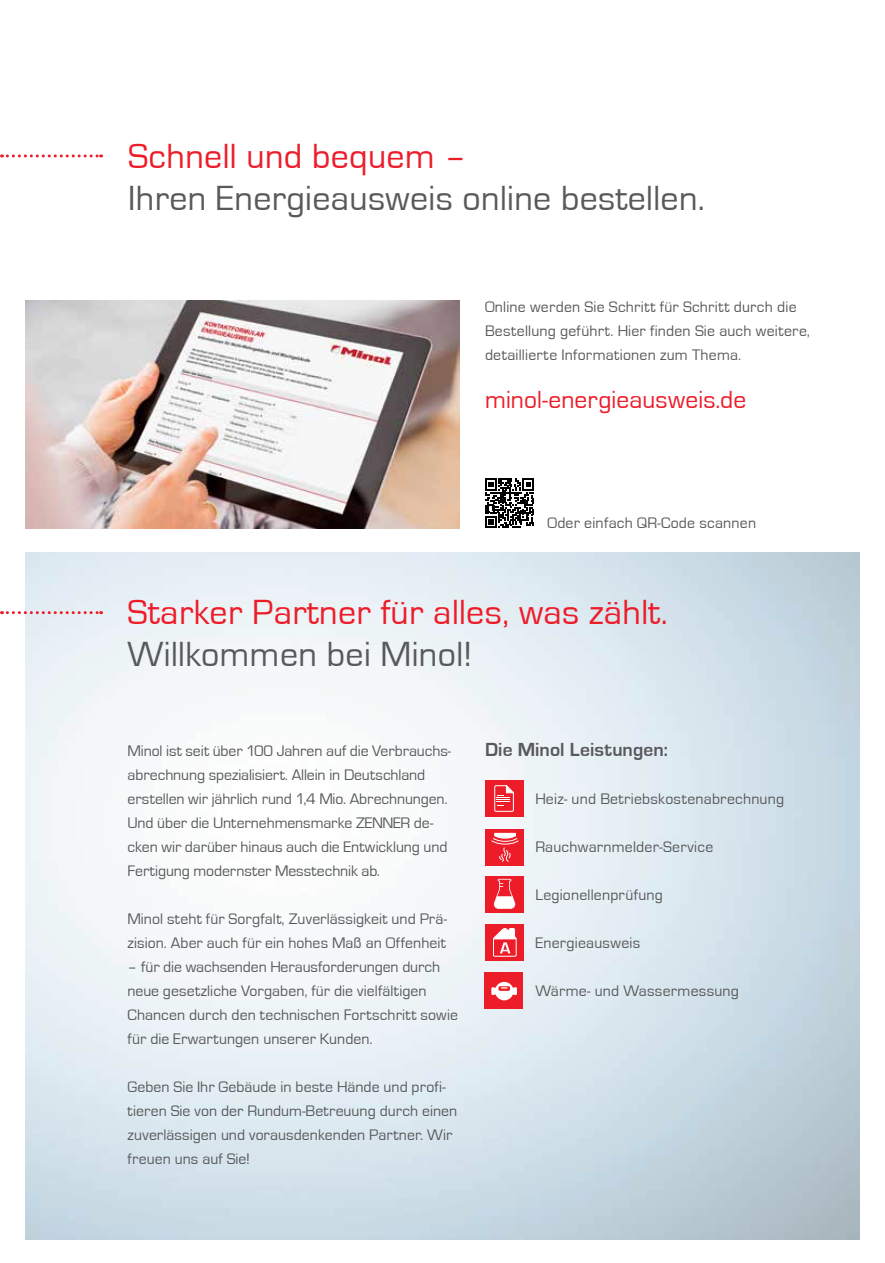
<style>
.page{position:relative;width:885px;height:1263px;background:#fff}
.page>*{position:absolute;margin:0;border:0;box-sizing:border-box;transform-origin:0 0}
.t1{font:36px "Eurostile";letter-spacing:.01em;color:#58595b}
.t2{font:36px "Eurostile";letter-spacing:.01em;color:#ed1c29}
.t3{font:25.5px "Eurostile";letter-spacing:.005em;color:#ed1c29}
.t4{font:700 19.5px "Eurostile";letter-spacing:.005em;color:#58595b}
.t5{font:15.75px/24px "Eurostile";letter-spacing:.005em;color:#58595b}
</style>
<div class="page">
<img style="left:26px;top:300px;width:433px;height:228px">
<img style="left:26px;top:552px;width:833px;height:687px">
<div style="left:484px;top:972px;width:39px;height:36px;background:#ed1c29"></div>
<div style="left:495px;top:982px;width:18px;height:18px;background:#fff;border-radius:50%"></div>
<div style="left:493px;top:987px;width:22px;height:7px;background:#fff"></div>
<svg style="left:491px;top:987px;width:3px;height:8px"></svg>
<svg style="left:514px;top:987px;width:3px;height:8px"></svg>
<svg style="left:498px;top:986px;width:12px;height:5px"></svg>
<svg style="left:485px;top:479px;width:49px;height:49px"></svg>
<svg style="left:2px;top:154px;width:100px;height:3px"></svg>
<div style="left:485px;top:924px;width:38px;height:36px;background:#ed1c29"></div>
<svg style="left:493px;top:928px;width:23px;height:28px"></svg>
<div style="left:485px;top:781px;width:38px;height:36px;background:#ed1c29"></div>
<svg style="left:494px;top:785px;width:20px;height:27px"></svg>
<div style="left:485px;top:829px;width:38px;height:37px;background:#ed1c29"></div>
<div style="left:485px;top:876px;width:38px;height:36px;background:#ed1c29"></div>
<svg style="left:494px;top:879px;width:21px;height:30px"></svg>
<svg style="left:491px;top:833px;width:28px;height:29px"></svg>
<svg style="left:2px;top:611px;width:100px;height:3px"></svg>
<h1 class="t2" style="left:128px;top:137px;width:340px">Schnell und bequem –</h1>
<h1 class="t1" style="left:128px;top:179px;width:578px">Ihren Energieausweis online bestellen.</h1>
<p class="t5" style="left:485px;top:295px;width:326px">Online werden Sie Schritt für Schritt durch die<br>Bestellung geführt. Hier finden Sie auch weitere, detaillierte Informationen zum Thema.</p>
<h2 class="t3" style="left:485px;top:386px;width:262px">minol-energieausweis.de</h2>
<p class="t5" style="left:547px;top:511px;width:210px">Oder einfach QR-Code scannen</p>
<h1 class="t2" style="left:128px;top:593px;width:541px">Starker Partner für alles, was zählt.</h1>
<h1 class="t1" style="left:128px;top:635px;width:346px">Willkommen bei Minol!</h1>
<p class="t5" style="left:128px;top:739px;width:325px">Minol ist seit über 100 Jahren auf die Verbrauchs-</p>
<p class="t4" style="left:485px;top:739px;width:184px">Die Minol Leistungen:</p>
<p class="t5" style="left:128px;top:763px;width:321px">abrechnung spezialisiert. Allein in Deutschland erstellen wir jährlich rund 1,4 Mio. Abrechnungen.<br>Und über die Unternehmensmarke ZENNER de&shy;cken wir darüber hinaus auch die Entwicklung und Fertigung modernster Messtechnik ab.</p>
<p class="t5" style="left:128px;top:907px;width:321px">Minol steht für Sorgfalt, Zuverlässigkeit und Prä&shy;zision. Aber auch für ein hohes Maß an Offenheit</p>
<p class="t5" style="left:128px;top:955px;width:332px">– für die wachsenden Herausforderungen durch neue gesetzliche Vorgaben, für die vielfältigen Chancen durch den technischen Fortschritt sowie für die Erwartungen unserer Kunden.</p>
<p class="t5" style="left:128px;top:1075px;width:331px">Geben Sie Ihr Gebäude in beste Hände und profi&shy;tieren Sie von der Rundum-Betreuung durch einen zuverlässigen und vorausdenkenden Partner. Wir freuen uns auf Sie!</p>
<p class="t5" style="left:535px;top:787px;width:250px">Heiz- und Betriebskostenabrechnung</p>
<p class="t5" style="left:535px;top:835px;width:179px">Rauchwarnmelder-Service</p>
<p class="t5" style="left:535px;top:883px;width:129px">Legionellenprüfung</p>
<p class="t5" style="left:535px;top:931px;width:106px">Energieausweis</p>
<p class="t5" style="left:535px;top:979px;width:205px">Wärme- und Wassermessung</p>
</div>
